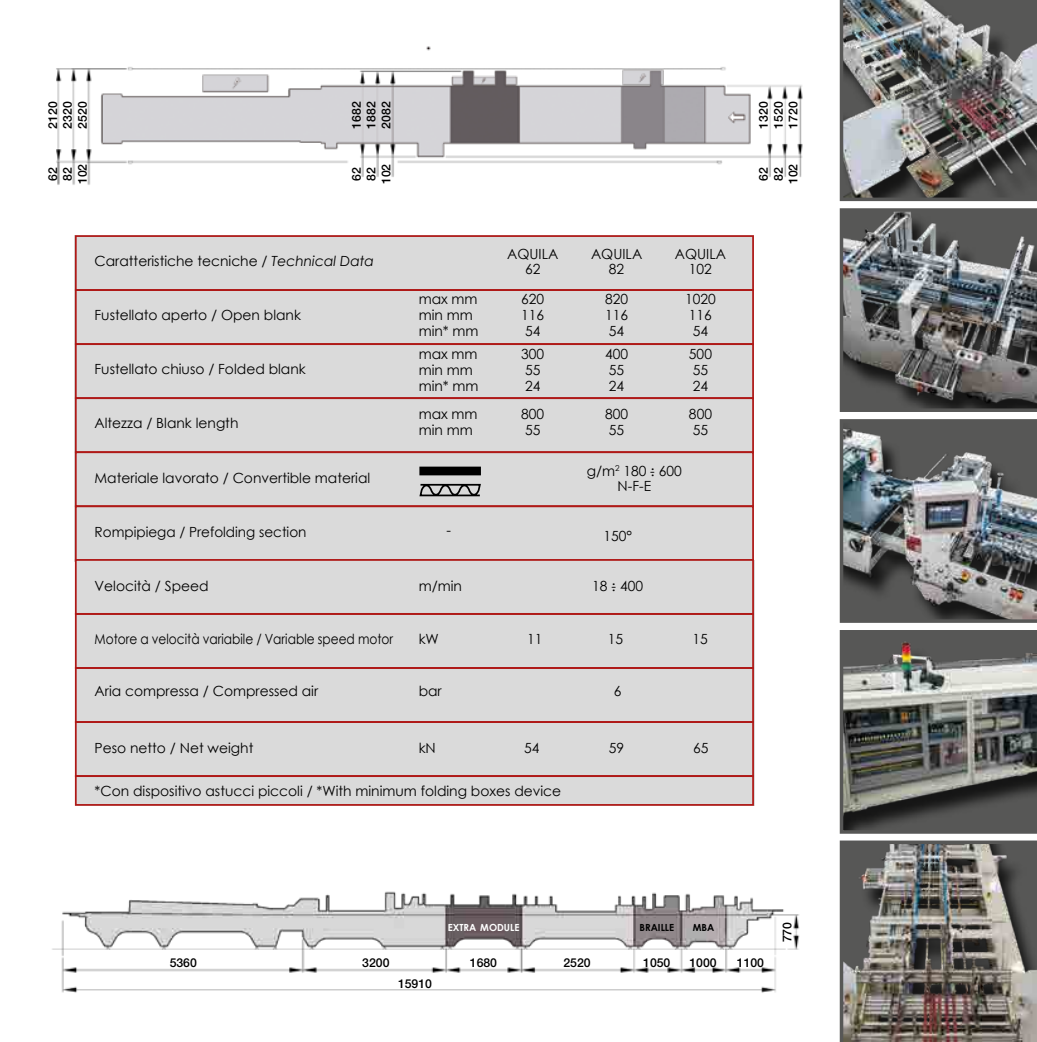
<style>
.page{position:relative;width:1037px;height:1042px;background:#fff}
.page>*{position:absolute;margin:0;border:0;box-sizing:border-box;transform-origin:0 0}
.t1{font:14px/15.8px "Century Gothic";color:#000}
.t2{font:14px "Century Gothic";color:#000;scale:.87 1}
.t3{font:500 12.25px "Helvetica Neue";color:#000}
.t4{font:700 9.8px "Century Gothic";color:#fff}
.t5{font:700 9.8px "Century Gothic";color:#000}
.s1{font-style:italic}
</style>
<div class="page">
<img style="left:839px;top:0;width:198px;height:1042px">
<img style="left:52px;top:891px;width:748px;height:102px">
<img style="left:56px;top:46px;width:747px;height:139px">
<div style="left:75px;top:235px;width:679px;height:327px;background:#dadada"></div>
<div style="left:75px;top:235px;width:679px;height:56px;border:2px solid #af1917"></div>
<div style="left:75px;top:289px;width:679px;height:56px;border:2px solid #af1917"></div>
<div style="left:75px;top:397px;width:679px;height:56px;border:2px solid #af1917"></div>
<div style="left:75px;top:505px;width:679px;height:56px;border:2px solid #af1917"></div>
<div style="left:419px;top:467px;width:62px;height:8px;background:#000"></div>
<svg style="left:419px;top:483px;width:62px;height:14px"></svg>
<div style="left:75px;top:560px;width:680px;height:245px;background:#dadada"></div>
<div style="left:75px;top:559px;width:679px;height:56px;border:2px solid #af1917"></div>
<div style="left:75px;top:775px;width:679px;height:31px;border:2px solid #af1917"></div>
<div style="left:75px;top:613px;width:679px;height:56px;border:2px solid #af1917"></div>
<div style="left:75px;top:721px;width:679px;height:56px;border:2px solid #af1917"></div>
<p class="t3" style="left:46px;top:129px;width:29px;rotate:-90deg">2120</p>
<p class="t3" style="left:349px;top:129px;width:29px;rotate:-90deg">1682</p>
<p class="t3" style="left:756px;top:129px;width:29px;rotate:-90deg">1320</p>
<p class="t3" style="left:60px;top:181px;width:15px;rotate:-90deg">82</p>
<p class="t3" style="left:364px;top:181px;width:15px;rotate:-90deg">82</p>
<p class="t3" style="left:771px;top:181px;width:15px;rotate:-90deg">82</p>
<p class="t3" style="left:60px;top:129px;width:29px;rotate:-90deg">2320</p>
<p class="t3" style="left:364px;top:129px;width:29px;rotate:-90deg">1882</p>
<p class="t3" style="left:771px;top:129px;width:29px;rotate:-90deg">1520</p>
<p class="t3" style="left:75px;top:184px;width:22px;rotate:-90deg">102</p>
<p class="t3" style="left:379px;top:184px;width:22px;rotate:-90deg">102</p>
<p class="t3" style="left:786px;top:184px;width:22px;rotate:-90deg">102</p>
<p class="t3" style="left:75px;top:129px;width:29px;rotate:-90deg">2520</p>
<p class="t3" style="left:379px;top:129px;width:29px;rotate:-90deg">2082</p>
<p class="t3" style="left:786px;top:129px;width:29px;rotate:-90deg">1720</p>
<p class="t3" style="left:46px;top:181px;width:15px;rotate:-90deg">62</p>
<p class="t3" style="left:349px;top:181px;width:15px;rotate:-90deg">62</p>
<p class="t3" style="left:756px;top:181px;width:15px;rotate:-90deg">62</p>
<p class="t1" style="left:95px;top:253px;width:281px">Caratteristiche tecniche / <span class="s1">Technical Data</span></p>
<p class="t1" style="left:95px;top:307px;width:208px">Fustellato aperto / Open blank</p>
<p class="t1" style="left:95px;top:361px;width:213px">Fustellato chiuso / Folded blank</p>
<p class="t1" style="left:95px;top:414px;width:145px">Altezza / Blank length</p>
<p class="t1" style="left:95px;top:470px;width:277px">Materiale lavorato / Convertible material</p>
<p class="t1" style="left:95px;top:524px;width:213px">Rompipiega / Prefolding section</p>
<p class="t1" style="left:95px;top:577px;width:116px">Velocità / Speed</p>
<p class="t2" style="left:95px;top:629px;width:345px">Motore a velocità variabile / Variable speed motor</p>
<p class="t1" style="left:95px;top:683px;width:225px">Aria compressa / Compressed air</p>
<p class="t1" style="left:507px;top:245px;width:53px;text-align:center">AQUILA<br>62</p>
<p class="t1" style="left:591px;top:245px;width:53px;text-align:center">AQUILA<br>82</p>
<p class="t1" style="left:675px;top:245px;width:53px;text-align:center">AQUILA<br>102</p>
<p class="t1" style="left:521px;top:291px;width:25px;text-align:justify">620<br>116<br>54</p>
<p class="t1" style="left:419px;top:291px;width:61px">max mm min mm min* mm</p>
<p class="t1" style="left:605px;top:291px;width:25px;text-align:justify">820<br>116<br>54</p>
<p class="t1" style="left:685px;top:291px;width:32px">1020<br>116<br>54</p>
<p class="t1" style="left:521px;top:346px;width:25px">300<br>55<br>24</p>
<p class="t1" style="left:419px;top:346px;width:61px">max mm min mm min* mm</p>
<p class="t1" style="left:605px;top:346px;width:25px">400<br>55<br>24</p>
<p class="t1" style="left:689px;top:346px;width:25px">500<br>55<br>24</p>
<p class="t1" style="left:521px;top:406px;width:25px">800<br>55</p>
<p class="t1" style="left:419px;top:406px;width:60px">max mm min mm</p>
<p class="t1" style="left:605px;top:406px;width:25px">800<br>55</p>
<p class="t1" style="left:689px;top:406px;width:25px">800<br>55</p>
<p class="t1" style="left:587px;top:462px;width:97px;text-align:center">g/m<sup>2</sup> 180 -: 600<br>N-F-E</p>
<p class="t1" style="left:603px;top:527px;width:30px">150°</p>
<p class="t1" style="left:447px;top:522px;width:6px">-</p>
<p class="t1" style="left:419px;top:577px;width:45px">m/min</p>
<p class="t1" style="left:592px;top:577px;width:52px">18 -: 400</p>
<p class="t1" style="left:419px;top:631px;width:22px">kW</p>
<p class="t1" style="left:527px;top:631px;width:17px">11</p>
<p class="t1" style="left:608px;top:631px;width:17px">15</p>
<p class="t1" style="left:692px;top:631px;width:17px">15</p>
<p class="t1" style="left:419px;top:683px;width:25px">bar</p>
<p class="t1" style="left:614px;top:683px;width:9px">6</p>
<p class="t1" style="left:95px;top:739px;width:160px">Peso netto / Net weight</p>
<p class="t1" style="left:95px;top:782px;width:468px">*Con dispositivo astucci piccoli / *With minimum folding boxes device</p>
<p class="t1" style="left:419px;top:739px;width:19px">kN</p>
<p class="t1" style="left:524px;top:739px;width:17px">54</p>
<p class="t1" style="left:609px;top:739px;width:17px">59</p>
<p class="t1" style="left:693px;top:739px;width:17px">65</p>
<p class="t3" style="left:170px;top:955px;width:29px">5360</p>
<p class="t3" style="left:362px;top:955px;width:29px">3200</p>
<p class="t3" style="left:398px;top:977px;width:36px">15910</p>
<p class="t4" style="left:448px;top:920px;width:73px">EXTRA MODULE</p>
<p class="t5" style="left:639px;top:920px;width:36px">BRAILLE</p>
<p class="t5" style="left:693px;top:920px;width:23px">MBA</p>
<p class="t3" style="left:470px;top:955px;width:29px">1680</p>
<p class="t3" style="left:563px;top:955px;width:29px">2520</p>
<p class="t3" style="left:643px;top:955px;width:29px">1050</p>
<p class="t3" style="left:689px;top:955px;width:29px">1000</p>
<p class="t3" style="left:737px;top:955px;width:29px">1100</p>
<p class="t3" style="left:780px;top:942px;width:22px;rotate:-90deg">770</p>
</div>
